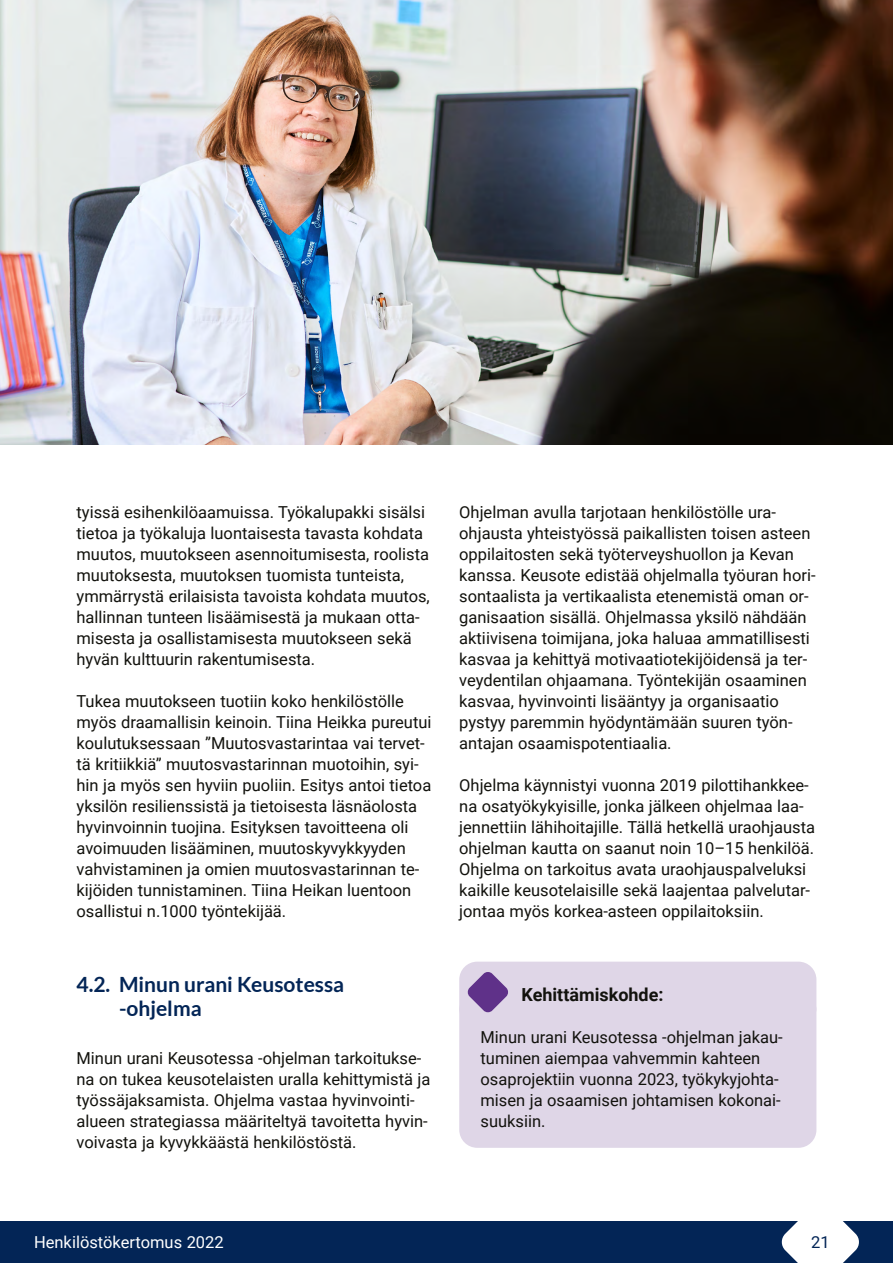
<style>
.page{position:relative;width:893px;height:1263px;background:#fff}
.page>*{position:absolute;margin:0;border:0;box-sizing:border-box;transform-origin:0 0}
.Otsikko_1_1_H3{font:700 21px/24px "Lato";color:#032556}
.Kehittämiskohde-otsi{font:700 18px "Roboto";color:#12120d}
.Leipäteksti{font:16.5px/21px "Roboto";color:#12120d}
.Kehittämiskohde-leip{font:16.5px/21px "Roboto";color:#12120d}
.t1{font:16.5px "Roboto";color:#fff}
.t2{font:16.5px "Roboto";color:#032556}
</style>
<div class="page">
<div style="left:0;top:1221px;width:893px;height:42px;background:#032556"></div>
<svg style="left:781px;top:1221px;width:78px;height:42px"></svg>
<div style="left:459px;top:962px;width:357px;height:64px;background:#dfd6e7;border-radius:18px"></div>
<div style="left:459px;top:992px;width:357px;height:156px;background:#dfd6e7;border-radius:18px"></div>
<svg style="left:467px;top:972px;width:41px;height:41px"></svg>
<img style="left:0;top:0;width:893px;height:444px">
<p class="Leipäteksti" style="left:77px;top:501px;width:355px">tyissä esihenkilöaamuissa. Työkalupakki sisälsi tietoa ja työkaluja luontaisesta tavasta kohdata muutos, muutokseen asennoitumisesta, roolista muutoksesta, muutoksen tuomista tunteista, ymmärrystä erilaisista tavoista kohdata muutos, hallinnan tunteen lisäämisestä ja mukaan otta&shy;misesta ja osallistamisesta muutokseen sekä hyvän kulttuurin rakentumisesta.</p>
<p class="Leipäteksti" style="left:77px;top:690px;width:356px">Tukea muutokseen tuotiin koko henkilöstölle myös draamallisin keinoin. Tiina Heikka pureutui koulutuksessaan ”Muutosvastarintaa vai tervet&shy;tä kritiikkiä” muutosvastarinnan muotoihin, syi&shy;hin ja myös sen hyviin puoliin. Esitys antoi tietoa yksilön resilienssistä ja tietoisesta läsnäolosta hyvinvoinnin tuojina. Esityksen tavoitteena oli avoimuuden lisääminen, muutoskyvykkyyden vahvistaminen ja omien muutosvastarinnan te&shy;kijöiden tunnistaminen. Tiina Heikan luentoon osallistui n.1000 työntekijää.</p>
<h3 class="Otsikko_1_1_H3" style="left:119px;top:972px;width:227px;text-indent:-43px">4.2. Minun urani Keusotessa -ohjelma</h3>
<p class="Leipäteksti" style="left:77px;top:1047px;width:355px">Minun urani Keusotessa -ohjelman tarkoitukse&shy;na on tukea keusotelaisten uralla kehittymistä ja työssäjaksamista. Ohjelma vastaa hyvinvointi&shy;alueen strategiassa määriteltyä tavoitetta hyvin&shy;voivasta ja kyvykkäästä henkilöstöstä.</p>
<p class="Leipäteksti" style="left:459px;top:501px;width:358px">Ohjelman avulla tarjotaan henkilöstölle ura&shy;ohjausta yhteistyössä paikallisten toisen asteen oppilaitosten sekä työterveyshuollon ja Kevan kanssa. Keusote edistää ohjelmalla työuran hori&shy;sontaalista ja vertikaalista etenemistä oman or&shy;ganisaation sisällä. Ohjelmassa yksilö nähdään aktiivisena toimijana, joka haluaa ammatillisesti kasvaa ja kehittyä motivaatiotekijöidensä ja ter&shy;veydentilan ohjaamana. Työntekijän osaaminen kasvaa, hyvinvointi lisääntyy ja organisaatio pystyy paremmin hyödyntämään suuren työn&shy;antajan osaamispotentiaalia.</p>
<p class="Leipäteksti" style="left:459px;top:774px;width:357px">Ohjelma käynnistyi vuonna 2019 pilottihankkee&shy;na osatyökykyisille, jonka jälkeen ohjelmaa laa&shy;jennettiin lähihoitajille. Tällä hetkellä uraohjausta ohjelman kautta on saanut noin 10–15 henkilöä.<br>Ohjelma on tarkoitus avata uraohjauspalveluksi kaikille keusotelaisille sekä laajentaa palvelutar&shy;jontaa myös korkea-asteen oppilaitoksiin.</p>
<p class="Kehittämiskohde-otsi" style="left:521px;top:982px;width:144px">Kehittämiskohde:</p>
<p class="Kehittämiskohde-leip" style="left:480px;top:1026px;width:304px">Minun urani Keusotessa -ohjelman jakau&shy;tuminen aiempaa vahvemmin kahteen osaprojektiin vuonna 2023, työkykyjohta&shy;misen ja osaamisen johtamisen kokonai&shy;suuksiin.</p>
<p class="t1" style="left:34px;top:1231px;width:191px">Henkilöstökertomus 2022</p>
<p class="t2" style="left:811px;top:1231px;width:20px">21</p>
</div>
